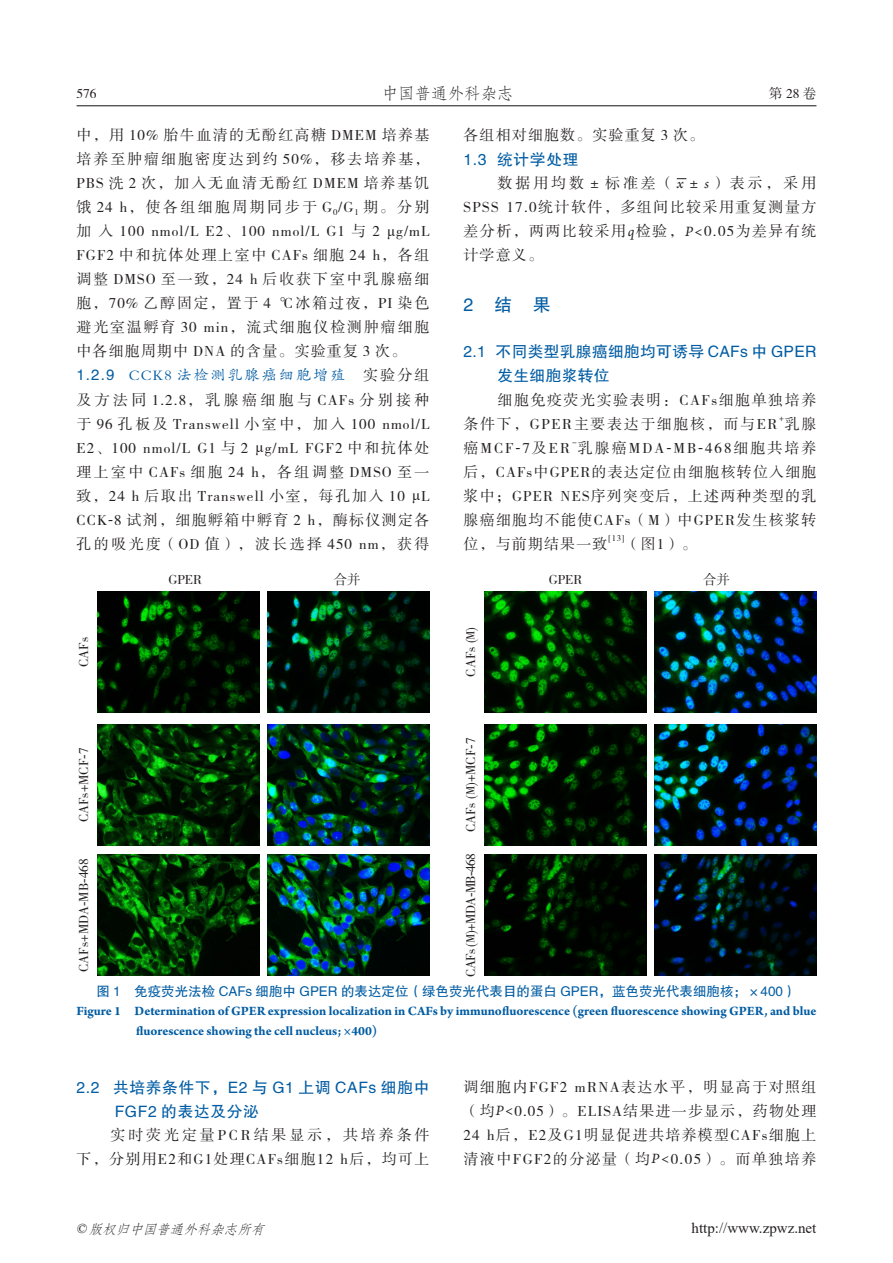
<style>
.page{position:relative;width:893px;height:1263px;background:#fff}
.page>*{position:absolute;margin:0;border:0;box-sizing:border-box;transform-origin:0 0}
.t1{font:18px "FZHTK GBK1 0";color:#015ca3}
.t2{font:16.5px "FZFSK GBK1 0";color:#231f20}
.t3{font:15.75px/24px "FZHTK GBK1 0";letter-spacing:.04em;color:#015ca3}
.t4{font:15.75px/24px "FZHTK GBK1 0";letter-spacing:.02em;color:#015ca3}
.t5{font:15px/24px "FZSSK GBK1 0";letter-spacing:.095em;color:#231f20;text-align:justify}
.t6{font:15px "FZKTK GBK1 0";letter-spacing:.135em;color:#015ca3}
.t7{font:15px "Times New Roman";color:#231f20}
.t8{font:15px "FZSSK GBK1 0";letter-spacing:.075em;color:#231f20}
.t9{font:15px "FZSSK GBK1 0";letter-spacing:.135em;color:#231f20}
.t10{font:700 13.5px/19.5px "Arno Pro";letter-spacing:-.005em;color:#015ca3}
.t11{font:13.5px "FZSSK GBK1 0";color:#231f20}
.t12{font:13.5px "FZHTK GBK1 0";color:#015ca3}
.t13{font:13.5px "FZSSK GBK1 0";letter-spacing:-.04em;color:#231f20}
.t14{font:italic 13.5px "FZFSK GBK1 0";color:#231f20}
.t15{font:8.7px "FZSSK GBK1 0";color:#231f20}
.s1{font-family:"Times New Roman"}
.s2{font-family:"FZHTK GBK1 0"}
.s3{font-family:"FZSSK GBK1 0";color:#231f20}
.s4{font-family:"Arno Pro";font-style:italic}
.s5{font-size:12px}
</style>
<div class="page">
<hr style="left:77px;top:105px;width:739px;height:1px;background:#231f20">
<img style="left:268px;top:854px;width:162px;height:122px">
<img style="left:98px;top:854px;width:162px;height:122px">
<img style="left:268px;top:724px;width:162px;height:122px">
<img style="left:98px;top:724px;width:162px;height:122px">
<img style="left:654px;top:854px;width:162px;height:122px">
<img style="left:484px;top:854px;width:162px;height:122px">
<img style="left:654px;top:724px;width:162px;height:122px">
<img style="left:484px;top:724px;width:162px;height:122px">
<img style="left:654px;top:591px;width:162px;height:122px">
<img style="left:484px;top:591px;width:162px;height:122px">
<img style="left:268px;top:591px;width:162px;height:122px">
<img style="left:98px;top:591px;width:162px;height:122px">
<p class="t11" style="left:77px;top:87px;width:22px">576</p>
<p class="t2" style="left:382px;top:85px;width:133px">中国普通外科杂志</p>
<p class="t11" style="left:769px;top:87px;width:49px">第28卷</p>
<p class="t5" style="left:77px;top:124px;width:354px">中，用 10% 胎牛血清的无酚红高糖 DMEM 培养基培养至肿瘤细胞密度达到约 50%，移去培养基，PBS 洗 2 次，加入无血清无酚红 DMEM 培养基饥饿 24 h，使各组细胞周期同步于 G<sub>0</sub>/G<sub>1</sub> 期。分别加入 100 nmol/L E2、100 nmol/L G1 与 2 <span class="s1">μ</span>g/mL FGF2 中和抗体处理上室中 CAFs 细胞 24 h，各组调整 DMSO 至一致，24 h 后收获下室中乳腺癌细胞，70% 乙醇固定，置于 4 ℃冰箱过夜，PI 染色避光室温孵育 30 min，流式细胞仪检测肿瘤细胞中各细胞周期中 DNA 的含量。实验重复 3 次。</p>
<p class="t6" style="left:77px;top:368px;width:354px"><span class="s2">1.2.9</span> CCK8 法检测乳腺癌细胞增殖　<span class="s3">实验分组</span></p>
<p class="t5" style="left:77px;top:388px;width:354px">及方法同 1.2.8，乳腺癌细胞与 CAFs 分别接种于 96 孔板及 Transwell 小室中，加入 100 nmol/L E2、100 nmol/L G1 与 2 <span class="s1">μ</span>g/mL FGF2 中和抗体处理上室中 CAFs 细胞 24 h，各组调整 DMSO 至一致，24 h 后取出 Transwell 小室，每孔加入 10 <span class="s1">μ</span>L CCK<span class="s1">-</span>8 试剂，细胞孵箱中孵育 2 h，酶标仪测定各孔的吸光度（OD 值），波长选择 450 nm，获得</p>
<p class="t8" style="left:463px;top:128px;width:242px">各组相对细胞数。实验重复 3 次。</p>
<p class="t3" style="left:463px;top:148px;width:116px">1.3 统计学处理</p>
<p class="t5" style="left:463px;top:172px;width:354px;text-indent:34px">数据用均数±标准差（<span class="s4">x</span>±<span class="s4">s</span>）表示，采用SPSS 17.0统计软件，多组间比较采用重复测量方差分析，两两比较采用<span class="s4">q</span>检验，<span class="s4">P&lt;</span>0.05为差异有统计学意义。</p>
<p class="t1" style="left:463px;top:295px;width:89px">2　结　果</p>
<p class="t4" style="left:497px;top:340px;width:320px;text-indent:-34px">2.1 不同类型乳腺癌细胞均可诱导 CAFs 中 GPER发生细胞浆转位</p>
<p class="t5" style="left:463px;top:388px;width:354px;text-indent:34px">细胞免疫荧光实验表明：CAFs细胞单独培养条件下，GPER主要表达于细胞核，而与ER</p>
<p class="t15" style="left:779px;top:414px;width:6px">+</p>
<p class="t5" style="left:785px;top:412px;width:33px">乳腺</p>
<p class="t5" style="left:463px;top:436px;width:354px;text-indent:114px">乳腺癌MDA<span class="s1">-</span>MB<span class="s1">-</span>468细胞共培养后，CAFs中GPER的表达定位由细胞核转位入细胞浆中；GPER NES序列突变后，上述两种类型的乳腺癌细胞均不能使CAFs（M）中GPER发生核浆转位，与前期结果一致</p>
<p class="t9" style="left:463px;top:440px;width:108px">癌MCF<span class="s1">-</span>7及ER</p>
<p class="t15" style="left:572px;top:438px;width:6px">-</p>
<p class="t15" style="left:609px;top:534px;width:17px">[13]</p>
<p class="t5" style="left:625px;top:532px;width:73px">（图1）。</p>
<p class="t11" style="left:168px;top:573px;width:35px">GPER</p>
<p class="t11" style="left:334px;top:573px;width:28px">合并</p>
<p class="t11" style="left:549px;top:573px;width:35px">GPER</p>
<p class="t11" style="left:703px;top:573px;width:28px">合并</p>
<p class="t11" style="left:76px;top:667px;width:31px;rotate:-90deg">CAFs</p>
<p class="t11" style="left:463px;top:677px;width:51px;rotate:-90deg">CAFs (<span class="s5">M</span>)</p>
<p class="t11" style="left:76px;top:822px;width:76px;rotate:-90deg">CAFs+MCF<span class="s1">-</span>7</p>
<p class="t11" style="left:463px;top:832px;width:96px;rotate:-90deg">CAFs (<span class="s5">M</span>)+MCF<span class="s1">-</span>7</p>
<p class="t11" style="left:76px;top:972px;width:115px;rotate:-90deg">CAFs+MDA<span class="s1">-</span>MB<span class="s1">-</span>468</p>
<p class="t13" style="left:463px;top:977px;width:126px;rotate:-90deg">CAFs (<span class="s5">M</span>)+MDA<span class="s1">-</span>MB<span class="s1">-</span>468</p>
<p class="t12" style="left:96px;top:984px;width:702px">图 1　免疫荧光法检 CAFs 细胞中 GPER 的表达定位（绿色荧光代表目的蛋白 GPER，蓝色荧光代表细胞核；×400）</p>
<p class="t10" style="left:136px;top:1002px;width:682px;text-indent:-60px">Figure 1 Determination of GPER expression localization in CAFs by immunofluorescence (green fluorescence showing GPER, and blue fluorescence showing the cell nucleus; ×400)</p>
<p class="t3" style="left:115px;top:1075px;width:316px;text-indent:-38px">2.2 共培养条件下，E2 与 G1 上调 CAFs 细胞中<br>FGF2 的表达及分泌</p>
<p class="t5" style="left:77px;top:1123px;width:355px;text-align:right">实时荧光定量PCR结果显示，共培养条件<br>下，分别用E2和G1处理CAFs细胞12 h后，均可上</p>
<p class="t5" style="left:463px;top:1075px;width:354px">调细胞内FGF2 mRNA表达水平，明显高于对照组（均<span class="s4">P&lt;</span>0.05）。ELISA结果进一步显示，药物处理24 h后，E2及G1明显促进共培养模型CAFs细胞上清液中FGF2的分泌量（均<span class="s4">P&lt;</span>0.05）。而单独培养</p>
<p class="t14" style="left:76px;top:1221px;width:194px"><span class="s1">©</span> 版权归中国普通外科杂志所有</p>
<p class="t7" style="left:692px;top:1217px;width:126px">http://www.zpwz.net</p>
</div>
